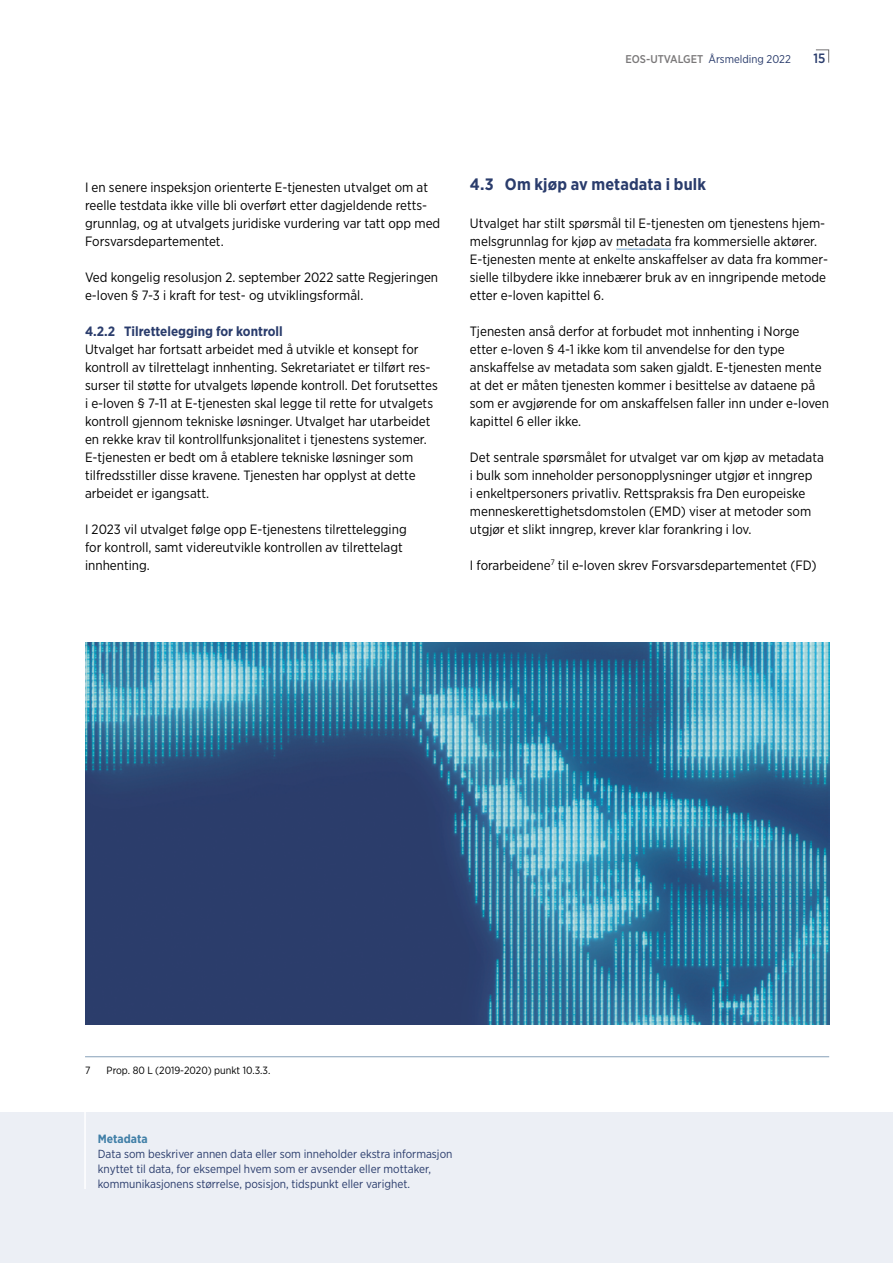
<style>
.page{position:relative;width:893px;height:1263px;background:#fff}
.page>*{position:absolute;margin:0;border:0;box-sizing:border-box;transform-origin:0 0}
._1_1_tittel_h3{font:700 16.5px "Gotham Narrow";letter-spacing:.005em;color:#2a3c6c}
.Brødtekst{font:13.5px/18px "Gotham Narrow";color:#000}
._1_1_1_h4{font:700 13.5px "Gotham Narrow";color:#2a3c6c}
.t1{font:500 13.5px "Gotham Narrow";color:#2a3c6c}
.t2{font:700 12px "Gotham Narrow";color:#407fa7}
.t3{font:11.7px/15px "Gotham Narrow";color:#2a3c6c}
.t4{font:11.25px "Gotham Narrow";color:#2a3c6c}
.Note__Fotnoter{font:10.5px "Gotham Narrow";color:#000}
.s1{font-weight:500;color:#7a7879}
</style>
<div class="page">
<div style="left:0;top:1112px;width:893px;height:151px;background:#eceff5"></div>
<hr style="left:84px;top:1110px;width:2px;height:79px;background:#fff">
<svg style="left:816px;top:49px;width:14px;height:14px"></svg>
<hr style="left:85px;top:1056px;width:744px;height:1px;background:#87a1b9">
<hr style="left:616px;top:249px;width:56px;height:1px;background:#74aedb">
<img style="left:85px;top:642px;width:744px;height:383px">
<p class="t4" style="left:625px;top:52px;width:167px"><span class="s1">EOS-UTVALGET</span> Årsmelding 2022</p>
<p class="t1" style="left:814px;top:50px;width:14px">15</p>
<p class="Brødtekst" style="left:85px;top:178px;width:357px">I en senere inspeksjon orienterte E-tjenesten utvalget om at reelle testdata ikke ville bli overført etter dagjeldende retts&shy;grunnlag, og at utvalgets juridiske vurdering var tatt opp med Forsvarsdepartementet.</p>
<p class="Brødtekst" style="left:85px;top:268px;width:355px">Ved kongelig resolusjon 2. september 2022 satte Regjeringen e-loven § 7-3 i kraft for test- og utviklingsformål.</p>
<h4 class="_1_1_1_h4" style="left:85px;top:322px;width:199px">4.2.2 Tilrettelegging for kontroll</h4>
<p class="Brødtekst" style="left:85px;top:340px;width:354px">Utvalget har fortsatt arbeidet med å utvikle et konsept for kontroll av tilrettelagt innhenting. Sekretariatet er tilført res&shy;surser til støtte for utvalgets løpende kontroll. Det forutsettes i e-loven § 7-11 at E-tjenesten skal legge til rette for utvalgets kontroll gjennom tekniske løsninger. Utvalget har utarbeidet en rekke krav til kontrollfunksjonalitet i tjenestens systemer.<br>E-tjenesten er bedt om å etablere tekniske løsninger som tilfredsstiller disse kravene. Tjenesten har opplyst at dette arbeidet er igangsatt.</p>
<p class="Brødtekst" style="left:85px;top:520px;width:323px">I 2023 vil utvalget følge opp E-tjenestens tilrettelegging for kontroll, samt videreutvikle kontrollen av tilrettelagt innhenting.</p>
<h3 class="_1_1_tittel_h3" style="left:470px;top:174px;width:238px">4.3 Om kjøp av metadata i bulk</h3>
<p class="Brødtekst" style="left:470px;top:214px;width:360px">Utvalget har stilt spørsmål til E-tjenesten om tjenestens hjem&shy;melsgrunnlag for kjøp av metadata fra kommersielle aktører.<br>E-tjenesten mente at enkelte anskaffelser av data fra kommer&shy;sielle tilbydere ikke innebærer bruk av en inngripende metode etter e-loven kapittel 6.</p>
<p class="Brødtekst" style="left:470px;top:322px;width:361px">Tjenesten anså derfor at forbudet mot innhenting i Norge etter e-loven § 4-1 ikke kom til anvendelse for den type anskaffelse av metadata som saken gjaldt. E-tjenesten mente at det er måten tjenesten kommer i besittelse av dataene på som er avgjørende for om anskaffelsen faller inn under e-loven kapittel 6 eller ikke.</p>
<p class="Brødtekst" style="left:470px;top:448px;width:355px">Det sentrale spørsmålet for utvalget var om kjøp av metadata i bulk som inneholder personopplysninger utgjør et inngrep<br>i enkeltpersoners privatliv. Rettspraksis fra Den europeiske menneskerettighetsdomstolen (EMD) viser at metoder som utgjør et slikt inngrep, krever klar forankring i lov.</p>
<p class="Brødtekst" style="left:470px;top:556px;width:348px">I forarbeidene<sup>7</sup> til e-loven skrev Forsvarsdepartementet (FD)</p>
<p class="Note__Fotnoter" style="left:85px;top:1063px;width:7px">7</p>
<p class="Note__Fotnoter" style="left:107px;top:1063px;width:165px">Prop. 80 L (2019-2020) punkt 10.3.3.</p>
<p class="t2" style="left:98px;top:1131px;width:51px">Metadata</p>
<p class="t3" style="left:98px;top:1146px;width:356px">Data som beskriver annen data eller som inneholder ekstra informasjon knyttet til data, for eksempel hvem som er avsender eller mottaker, kommunikasjonens størrelse, posisjon, tidspunkt eller varighet.</p>
</div>
